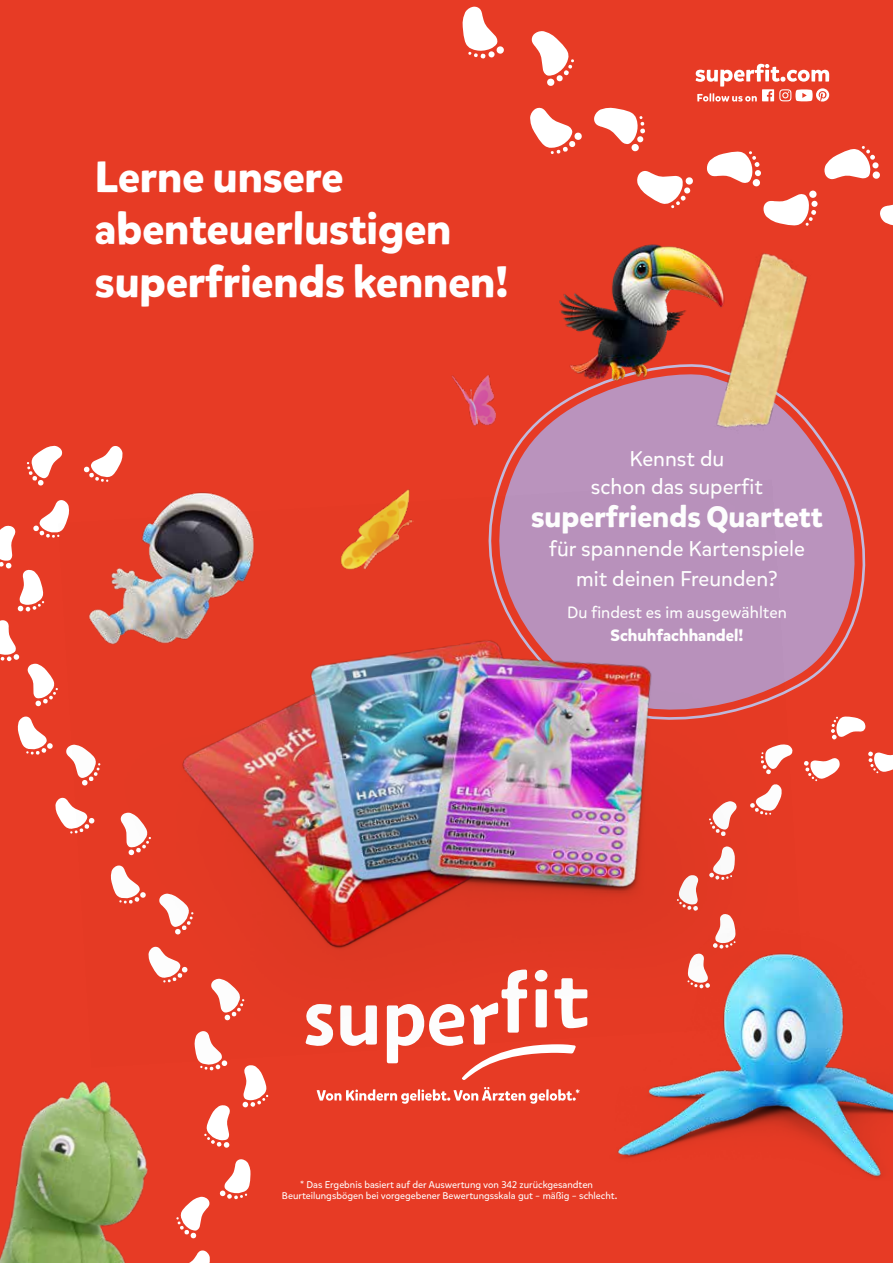
<style>
.page{position:relative;width:893px;height:1263px;background:#e73b25}
.page>*{position:absolute;margin:0;border:0;box-sizing:border-box;transform-origin:0 0}
.t1{font:700 43.35px/52.5px "Mikado";color:#fff}
.t2{font:700 29.4px "Mikado";color:#fff}
.t3{font:21.3px/27.8px "Mikado";color:#fff;text-align:center}
.t4{font:16.35px "Mikado";color:#fff}
.t5{font:700 16.35px "Mikado";color:#fff}
.t6{font:9.75px/11.7px "Mikado";color:#fff}
</style>
<div class="page">
<svg style="left:220px;top:1159px;width:31px;height:41px"></svg>
<svg style="left:189px;top:1250px;width:21px;height:13px"></svg>
<svg style="left:242px;top:1067px;width:26px;height:41px"></svg>
<svg style="left:200px;top:1067px;width:21px;height:4px"></svg>
<svg style="left:204px;top:1105px;width:26px;height:43px"></svg>
<svg style="left:188px;top:1197px;width:22px;height:41px"></svg>
<svg style="left:0;top:620px;width:19px;height:41px"></svg>
<svg style="left:17px;top:716px;width:36px;height:39px"></svg>
<svg style="left:55px;top:800px;width:3px;height:16px"></svg>
<svg style="left:27px;top:445px;width:35px;height:41px"></svg>
<svg style="left:84px;top:446px;width:39px;height:34px"></svg>
<svg style="left:0;top:501px;width:58px;height:111px"></svg>
<svg style="left:28px;top:663px;width:30px;height:44px"></svg>
<svg style="left:806px;top:758px;width:34px;height:23px"></svg>
<svg style="left:868px;top:751px;width:25px;height:22px"></svg>
<svg style="left:499px;top:408px;width:367px;height:316px;fill:#ba93bd"></svg>
<img style="left:0;top:1081px;width:188px;height:182px">
<svg style="left:695px;top:64px;width:134px;height:38px"></svg>
<img style="left:707px;top:253px;width:111px;height:199px">
<img style="left:553px;top:244px;width:183px;height:164px">
<img style="left:452px;top:375px;width:44px;height:51px">
<svg style="left:637px;top:171px;width:56px;height:37px"></svg>
<svg style="left:809px;top:190px;width:8px;height:8px"></svg>
<div style="left:811px;top:201px;width:7px;height:6px;background:#fff;border-radius:50%"></div>
<svg style="left:763px;top:194px;width:53px;height:32px"></svg>
<svg style="left:880px;top:204px;width:13px;height:22px"></svg>
<div style="left:496px;top:46px;width:8px;height:8px;background:#fff;border-radius:3px"></div>
<svg style="left:462px;top:6px;width:36px;height:53px"></svg>
<svg style="left:530px;top:107px;width:52px;height:47px"></svg>
<svg style="left:531px;top:31px;width:43px;height:55px"></svg>
<svg style="left:594px;top:107px;width:51px;height:45px"></svg>
<svg style="left:752px;top:179px;width:8px;height:8px"></svg>
<svg style="left:707px;top:151px;width:54px;height:32px"></svg>
<svg style="left:824px;top:146px;width:56px;height:33px"></svg>
<img style="left:58px;top:480px;width:748px;height:587px">
<img style="left:585px;top:893px;width:308px;height:285px">
<h1 class="t1" style="left:95px;top:151px;width:415px">Lerne unsere abenteuerlustigen superfriends kennen!</h1>
<h3 class="t3" style="left:591px;top:445px;width:173px">Kennst du<br>schon das superfit</h3>
<h2 class="t2" style="left:531px;top:498px;width:293px">superfriends Quartett</h2>
<h3 class="t3" style="left:549px;top:534px;width:258px;line-height:29.4px">für spannende Kartenspiele mit deinen Freunden?</h3>
<h3 class="t4" style="left:567px;top:602px;width:221px">Du findest es im ausgewählten</h3>
<h3 class="t5" style="left:610px;top:625px;width:134px">Schuhfachhandel!</h3>
<p class="t6" style="left:282px;top:1178px;width:337px;text-indent:18px">* Das Ergebnis basiert auf der Auswertung von 342 zurückgesandten<br>Beurteilungsbögen bei vorgegebener Bewertungsskala gut – mäßig – schlecht.</p>
</div>
